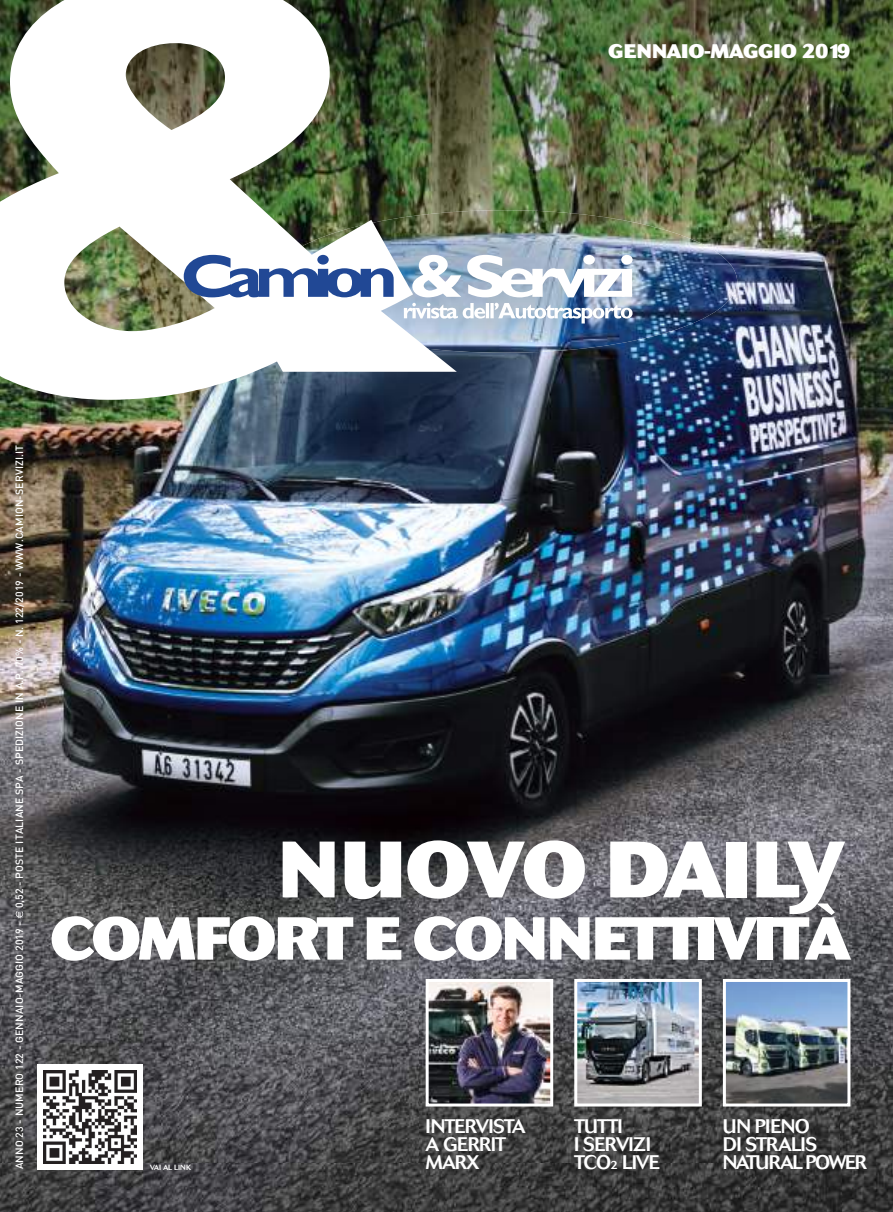
<style>
.page{position:relative;width:893px;height:1212px;background:#fff}
.page>*{position:absolute;margin:0;border:0;box-sizing:border-box;transform-origin:0 0}
.t1{font:800 79.05px "Cosmos";letter-spacing:-.035em;color:#fff}
.t2{font:800 60px "Cosmos";letter-spacing:-.04em;color:#fff}
.t3{font:500 19.5px/18px "Cosmos";letter-spacing:-.05em;color:#fff}
.t4{font:800 19.5px "Cosmos";color:#fff}
.t5{font:500 19.5px/18px "Cosmos";letter-spacing:-.03em;color:#fff}
.t6{font:500 19.5px "Cosmos";letter-spacing:-.08em;color:#fff}
.t7{font:500 10.5px "DIN";letter-spacing:.01em;color:#fff}
.t8{font:500 7.5px "Cosmos";letter-spacing:-.02em;color:#fff}
.s1{font-size:11.7px}
</style>
<div class="page">
<img style="left:0;top:0;width:893px;height:1212px">
<img style="left:457px;top:210px;width:280px;height:143px">
<img style="left:430px;top:983px;width:119px;height:119px">
<div style="left:426px;top:979px;width:127px;height:127px;border:3px solid #fff"></div>
<img style="left:578px;top:983px;width:120px;height:119px">
<div style="left:574px;top:979px;width:128px;height:127px;border:3px solid #fff"></div>
<img style="left:727px;top:983px;width:119px;height:119px">
<div style="left:723px;top:979px;width:127px;height:127px;border:3px solid #fff"></div>
<img style="left:0;top:0;width:457px;height:400px">
<svg style="left:412px;top:255px;width:49px;height:42px"></svg>
<svg style="left:467px;top:255px;width:166px;height:42px"></svg>
<svg style="left:404px;top:303px;width:228px;height:20px"></svg>
<svg style="left:184px;top:255px;width:210px;height:42px"></svg>
<svg style="left:16px;top:911px;width:7px;height:7px"></svg>
<div style="left:37px;top:1064px;width:106px;height:106px;background:#fff"></div>
<img style="left:43px;top:1071px;width:93px;height:92px">
<h3 class="t4" style="left:608px;top:39px;width:244px">GENNAIO-MAGGIO 2019</h3>
<p class="t7" style="left:13px;top:908px;width:465px;rotate:-90deg">0,52 - POSTE ITALIANE SPA - SPEDIZIONE IN A.P. 70% - N. 122/2019 - WWW.CAMION-SERVIZI.IT</p>
<p class="t7" style="left:13px;top:1169px;width:249px;rotate:-90deg">ANNO 23 - NUMERO 122 - GENNAIO-MAGGIO 2019 -</p>
<h1 class="t1" style="left:278px;top:823px;width:568px">NUOVO DAILY</h1>
<h2 class="t2" style="left:50px;top:903px;width:802px">COMFORT E CONNETTIVITÀ</h2>
<h3 class="t3" style="left:426px;top:1118px;width:101px">INTERVISTA<br>A GERRIT<br>MARX</h3>
<h3 class="t3" style="left:574px;top:1118px;width:87px">TUTTI<br>I SERVIZI<br>TCO<span class="s1">2</span> LIVE</h3>
<h3 class="t5" style="left:723px;top:1118px;width:96px">UN PIENO<br>DI STRALIS</h3>
<p class="t8" style="left:150px;top:1163px;width:43px">VAI AL LINK</p>
<h3 class="t6" style="left:723px;top:1151px;width:146px">NATURAL POWER</h3>
</div>
